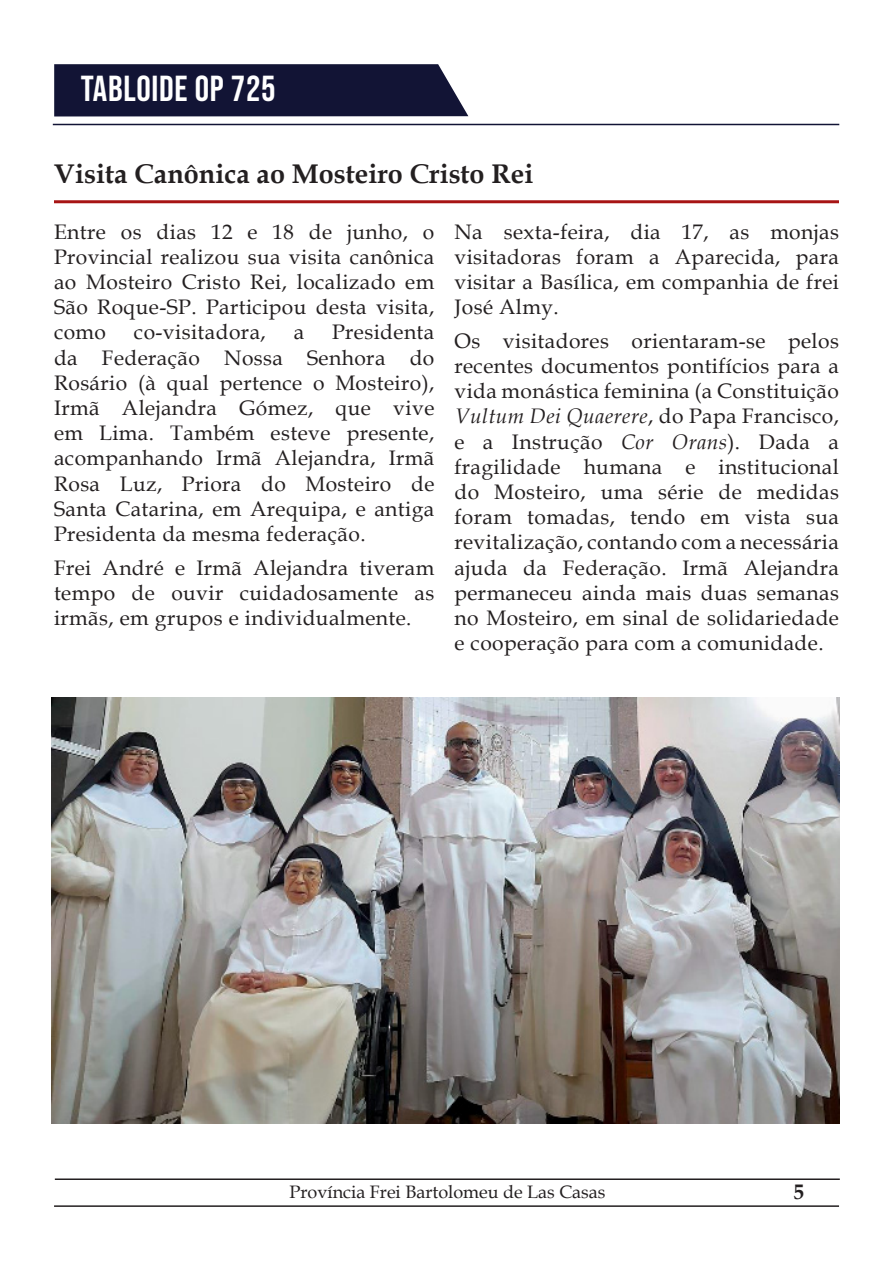
<style>
.page{position:relative;width:893px;height:1263px;background:#fff}
.page>*{position:absolute;margin:0;border:0;box-sizing:border-box;transform-origin:0 0}
.t1{font:36px "Bebas Neue";letter-spacing:.02em;color:#fff}
.t2{font:700 27px "Book Antiqua";color:#231f20}
.Corpo_do_Texto{font:21px/25.2px "Book Antiqua";letter-spacing:.02em;color:#231f20;text-align:justify}
.t3{font:700 21px "Book Antiqua";color:#231f20}
.t4{font:18px "Book Antiqua";color:#231f20}
.s1{font-style:italic}
</style>
<div class="page">
<svg style="left:54px;top:64px;width:415px;height:53px;background:#1d1f3f"></svg>
<hr style="left:53px;top:124px;width:786px;height:1px;background:#121435">
<hr style="left:55px;top:1178px;width:785px;height:2px;background:#231f20">
<hr style="left:54px;top:1205px;width:785px;height:2px;background:#231f20">
<hr style="left:54px;top:200px;width:785px;height:3px;background:#a71414">
<img style="left:52px;top:697px;width:788px;height:426px">
<h1 class="t1" style="left:81px;top:68px;width:196px">TABLOIDE OP 725</h1>
<p class="t2" style="left:54px;top:156px;width:481px">Visita Canônica ao Mosteiro Cristo Rei</p>
<p class="Corpo_do_Texto" style="left:54px;top:218px;width:382px">Entre os dias 12 e 18 de junho, o Provincial realizou sua visita canônica ao Mosteiro Cristo Rei, localizado em São Roque-SP. Participou desta visita, como</p>
<p class="Corpo_do_Texto" style="left:54px;top:319px;width:382px;text-indent:278px">Presidenta da Federação Nossa Senhora do Rosário (à qual pertence o Mosteiro), Irmã Alejandra Gómez, que vive em Lima. Também esteve presente, acompanhando Irmã Alejandra, Irmã Rosa Luz, Priora do Mosteiro de Santa Catarina, em Arequipa, e antiga Presidenta da mesma federação.</p>
<p class="Corpo_do_Texto" style="left:54px;top:554px;width:382px">Frei André e Irmã Alejandra tiveram tempo de ouvir cuidadosamente as irmãs, em grupos e individualmente.</p>
<p class="Corpo_do_Texto" style="left:134px;top:319px;width:133px">co-visitadora,</p>
<p class="Corpo_do_Texto" style="left:294px;top:319px;width:12px">a</p>
<p class="Corpo_do_Texto" style="left:454px;top:218px;width:386px">Na sexta-feira, dia 17, as monjas visitadoras foram a Aparecida, para visitar a Basílica, em companhia de frei José Almy.</p>
<p class="Corpo_do_Texto" style="left:454px;top:328px;width:386px">Os visitadores orientaram-se pelos recentes documentos pontifícios para a vida monástica feminina (a Constituição <span class="s1">Vultum Dei Quaerere</span>, do Papa Francisco, e a Instrução <span class="s1">Cor Orans</span>). Dada a fragilidade humana e institucional do Mosteiro, uma série de medidas foram tomadas, tendo em vista sua revitalização, contando com a necessária ajuda da Federação. Irmã Alejandra permaneceu ainda mais duas semanas no Mosteiro, em sinal de solidariedade e cooperação para com a comunidade.</p>
<p class="t4" style="left:290px;top:1180px;width:317px">Província Frei Bartolomeu de Las Casas</p>
<p class="t3" style="left:794px;top:1177px;width:12px">5</p>
</div>
